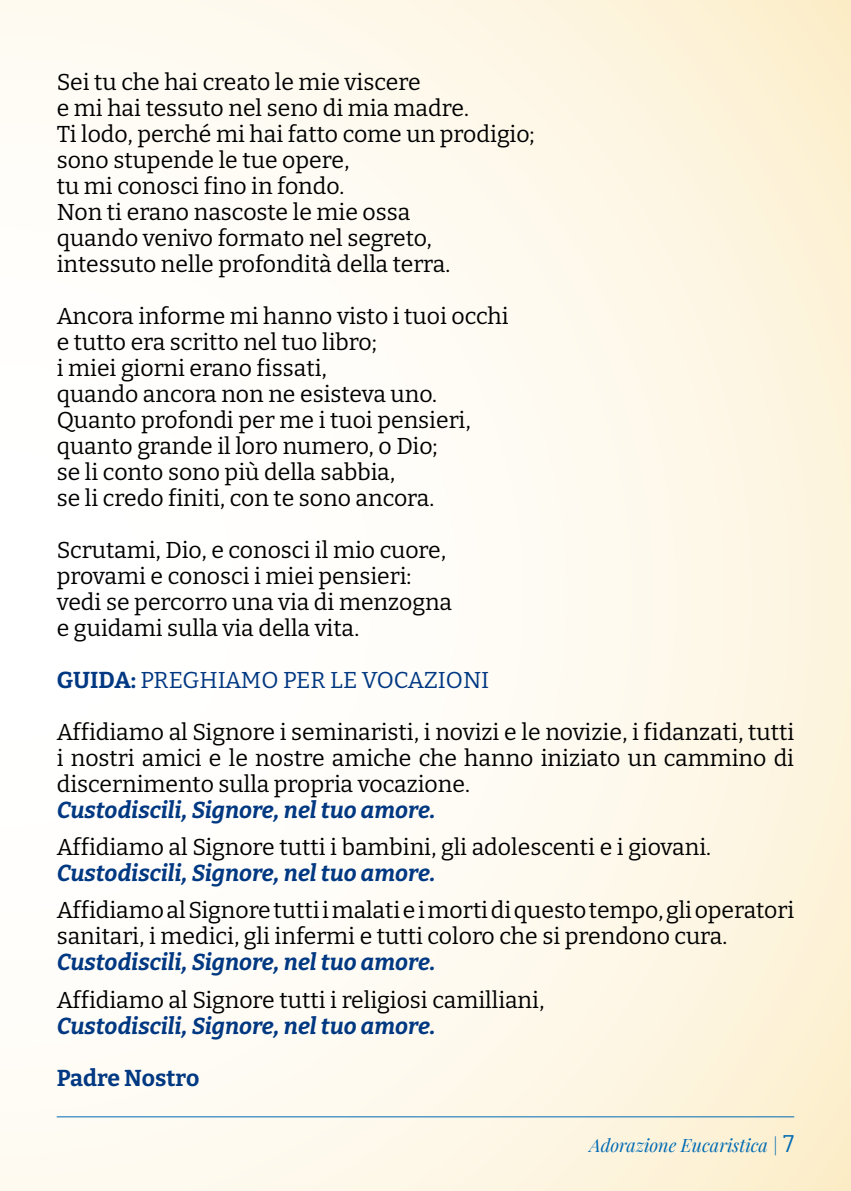
<style>
.page{position:relative;width:851px;height:1191px;background:#fff}
.page>*{position:absolute;margin:0;border:0;box-sizing:border-box;transform-origin:0 0}
.t1{font:23px/26px "Bitter";color:#000}
.t2{font:italic 700 23px "Bitter";color:#003882}
.t3{font:23px "Bitter";color:#003882}
.t4{font:700 23px "Bitter";color:#003882}
.t5{font:italic 18px "Playfair Display";color:#006ab3}
.s1{font-weight:700}
.s2{font-family:"Barlow";font-style:normal;font-size:24px}
</style>
<div class="page">
<div style="left:0;top:0;width:850px;height:1191px;background:linear-gradient(to right,#fff,#fdf4dd)"></div>
<hr style="left:57px;top:1116px;width:737px;height:1px;background:#006ab3">
<p class="t1" style="left:57px;top:68px;width:479px">Sei tu che hai creato le mie viscere<br>e mi hai tessuto nel seno di mia madre.<br>Ti lodo, perché mi hai fatto come un prodigio; sono stupende le tue opere,<br>tu mi conosci fino in fondo.<br>Non ti erano nascoste le mie ossa<br>quando venivo formato nel segreto, intessuto nelle profondità della terra.</p>
<p class="t1" style="left:57px;top:302px;width:453px">Ancora informe mi hanno visto i tuoi occhi e tutto era scritto nel tuo libro;<br>i miei giorni erano fissati,<br>quando ancora non ne esisteva uno.<br>Quanto profondi per me i tuoi pensieri, quanto grande il loro numero, o Dio;<br>se li conto sono più della sabbia,<br>se li credo finiti, con te sono ancora.</p>
<p class="t1" style="left:57px;top:536px;width:397px">Scrutami, Dio, e conosci il mio cuore, provami e conosci i miei pensieri: vedi se percorro una via di menzogna e guidami sulla via della vita.</p>
<p class="t3" style="left:57px;top:665px;width:434px"><span class="s1">GUIDA:</span> PREGHIAMO PER LE VOCAZIONI</p>
<p class="t1" style="left:57px;top:718px;width:739px;text-align:justify">Affidiamo al Signore i seminaristi, i novizi e le novizie, i fidanzati, tutti i nostri amici e le nostre amiche che hanno iniziato un cammino di discernimento sulla propria vocazione.</p>
<p class="t2" style="left:57px;top:795px;width:380px">Custodiscili, Signore, nel tuo amore.</p>
<p class="t1" style="left:57px;top:833px;width:655px">Affidiamo al Signore tutti i bambini, gli adolescenti e i giovani.</p>
<p class="t2" style="left:57px;top:858px;width:380px">Custodiscili, Signore, nel tuo amore.</p>
<p class="t1" style="left:57px;top:896px;width:739px">Affidiamo al Signore tutti i malati e i morti di questo tempo, gli operatori sanitari, i medici, gli infermi e tutti coloro che si prendono cura.</p>
<p class="t2" style="left:57px;top:947px;width:380px">Custodiscili, Signore, nel tuo amore.</p>
<p class="t1" style="left:57px;top:986px;width:489px">Affidiamo al Signore tutti i religiosi camilliani,</p>
<p class="t2" style="left:57px;top:1011px;width:380px">Custodiscili, Signore, nel tuo amore.</p>
<p class="t4" style="left:57px;top:1063px;width:144px">Padre Nostro</p>
<p class="t5" style="left:589px;top:1131px;width:206px">Adorazione Eucaristica | <span class="s2">7</span></p>
</div>
